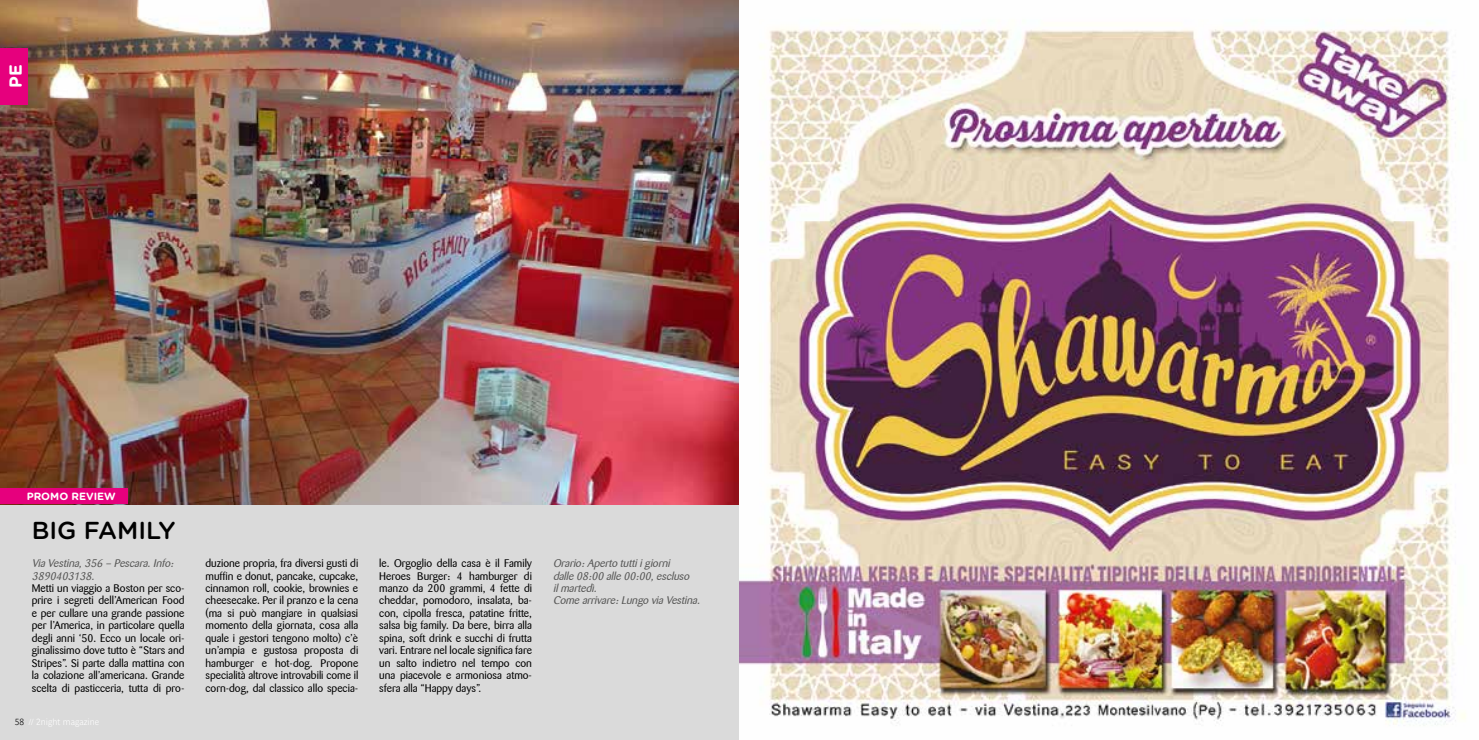
<style>
.page{position:relative;width:1479px;height:740px;background:#fff}
.page>*{position:absolute;margin:0;border:0;box-sizing:border-box;transform-origin:0 0}
.t1{font:500 24.5px "Gotham Rounded";color:#000}
.t2{font:700 17.5px "Gotham Rounded";color:#fff}
.t3{font:11.03px/12.4px "Barmeno";color:#000;text-align:justify}
.t4{font:italic 11.03px/12.4px "Barmeno";color:#575756}
.t5{font:700 10.5px "Gotham Rounded";color:#fff}
</style>
<div class="page">
<div style="left:0;top:0;width:739px;height:739px;background:#dadada"></div>
<img style="left:0;top:0;width:739px;height:504px">
<div style="left:0;top:48px;width:28px;height:56px;background:#e6007d"></div>
<div style="left:0;top:488px;width:128px;height:16px;background:#e6007d"></div>
<img style="left:739px;top:29px;width:727px;height:696px">
<h2 class="t2" style="left:3px;top:88px;width:25px;rotate:-90deg">PE</h2>
<p class="t5" style="left:27px;top:488px;width:91px">PROMO REVIEW</p>
<h1 class="t1" style="left:32px;top:512px;width:145px">BIG FAMILY</h1>
<p class="t4" style="left:32px;top:557px;width:146px">ViaVestina,356 – Pescara.Info:<br>3890403138.</p>
<p class="t3" style="left:32px;top:581px;width:154px">Metti un viaggio a Boston per sco&shy;prire i segreti dell’American Food e per cullare una grande passione per l’America, in particolare quella degli anni ‘50. Ecco un locale ori&shy;ginalissimo dove tutto è “Stars and Stripes”. Si parte dalla mattina con la colazione all’americana. Grande scelta di pasticceria, tutta di pro-</p>
<p class="t3" style="left:205px;top:557px;width:154px">duzione propria, fra diversi gusti di muffin e donut, pancake, cupcake, cinnamon roll, cookie, brownies e cheesecake. Per il pranzo e la cena (ma si può mangiare in qualsiasi momento della giornata, cosa alla quale i gestori tengono molto) c’è un’ampia e gustosa proposta di hamburger e hot-dog. Propone specialità altrove introvabili come il corn-dog, dal classico allo specia-</p>
<p class="t3" style="left:379px;top:557px;width:154px">le. Orgoglio della casa è il Family Heroes Burger: 4 hamburger di manzo da 200 grammi, 4 fette di cheddar, pomodoro, insalata, ba&shy;con, cipolla fresca, patatine fritte, salsa big family. Da bere, birra alla spina, soft drink e succhi di frutta vari. Entrare nel locale significa fare un salto indietro nel tempo con una piacevole e armoniosa atmo&shy;sfera alla “Happy days”.</p>
<p class="t4" style="left:553px;top:557px;width:151px">Orario:Aperto tuttiigiorni<br>dalle 08:00 alle 00:00,escluso ilmartedì.<br>Come arrivare:Lungo viaVestina.</p>
</div>
